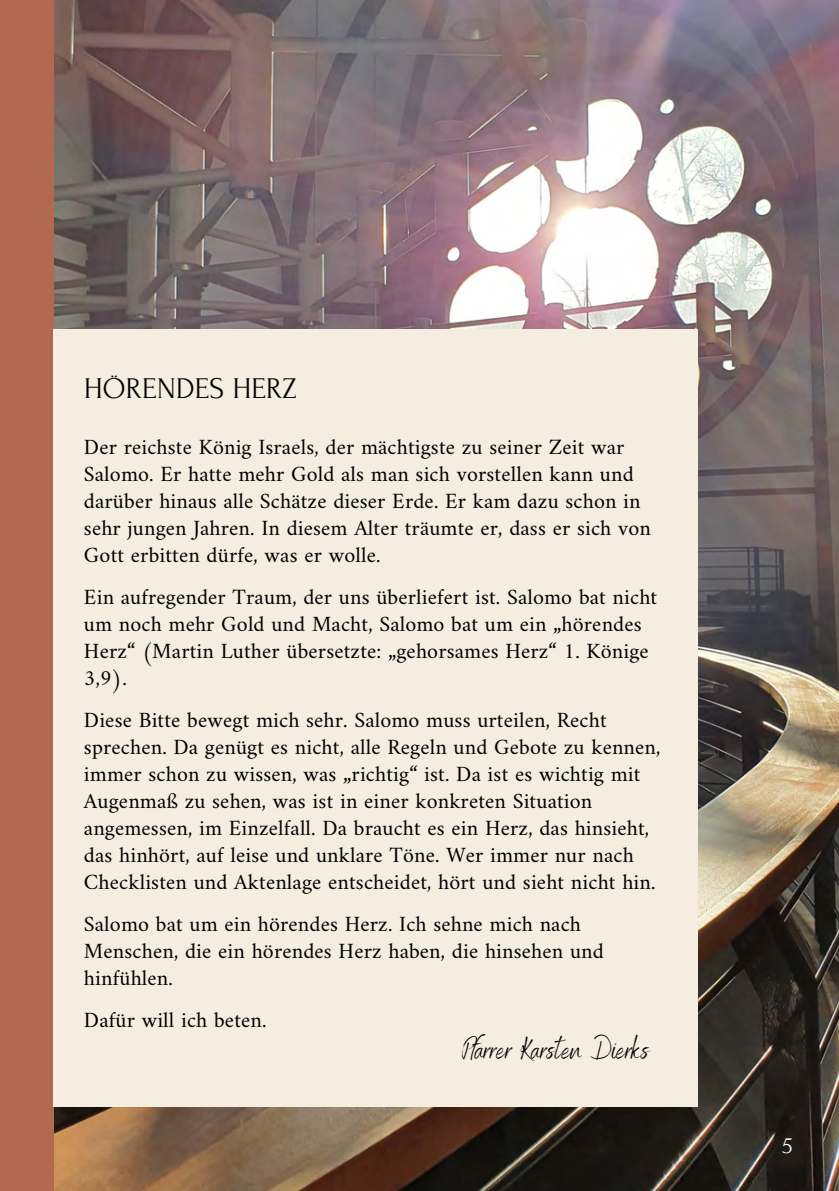
<style>
.page{position:relative;width:839px;height:1191px;background:#fff}
.page>*{position:absolute;margin:0;border:0;box-sizing:border-box;transform-origin:0 0}
.t1{font:30px "Benedict";letter-spacing:.005em;color:#000}
.t2{font:30px "Forum";letter-spacing:.005em;color:#000}
.t3{font:23.4px "Forum";color:#fff}
.t4{font:22px/27px "Amiri";letter-spacing:.005em;color:#000}
</style>
<div class="page">
<img style="left:53px;top:0;width:785px;height:1191px">
<div style="left:0;top:0;width:53px;height:1191px;background:#b2694f"></div>
<div style="left:53px;top:329px;width:645px;height:778px;background:#f5ede0"></div>
<p class="t2" style="left:84px;top:373px;width:214px">HÖRENDES HERZ</p>
<p class="t4" style="left:84px;top:433px;width:568px">Der reichste König Israels, der mächtigste zu seiner Zeit war Salomo. Er hatte mehr Gold als man sich vorstellen kann und darüber hinaus alle Schätze dieser Erde. Er kam dazu schon in sehr jungen Jahren. In diesem Alter träumte er, dass er sich von Gott erbitten dürfe, was er wolle.</p>
<p class="t4" style="left:84px;top:583px;width:575px">Ein aufregender Traum, der uns überliefert ist. Salomo bat nicht um noch mehr Gold und Macht, Salomo bat um ein „hörendes Herz“ (Martin Luther übersetzte: „gehorsames Herz“ 1. Könige 3,9).</p>
<p class="t4" style="left:84px;top:706px;width:578px">Diese Bitte bewegt mich sehr. Salomo muss urteilen, Recht sprechen. Da genügt es nicht, alle Regeln und Gebote zu kennen, immer schon zu wissen, was „richtig“ ist. Da ist es wichtig mit Augenmaß zu sehen, was ist in einer konkreten Situation angemessen, im Einzelfall. Da braucht es ein Herz, das hinsieht, das hinhört, auf leise und unklare Töne. Wer immer nur nach Checklisten und Aktenlage entscheidet, hört und sieht nicht hin.</p>
<p class="t4" style="left:84px;top:910px;width:521px">Salomo bat um ein hörendes Herz. Ich sehne mich nach<br>Menschen, die ein hörendes Herz haben, die hinsehen und hinfühlen.</p>
<p class="t4" style="left:84px;top:1006px;width:184px">Dafür will ich beten.</p>
<p class="t1" style="left:462px;top:1030px;width:188px">Pfarrer Karsten Dierks</p>
<p class="t3" style="left:782px;top:1133px;width:12px">5</p>
</div>
